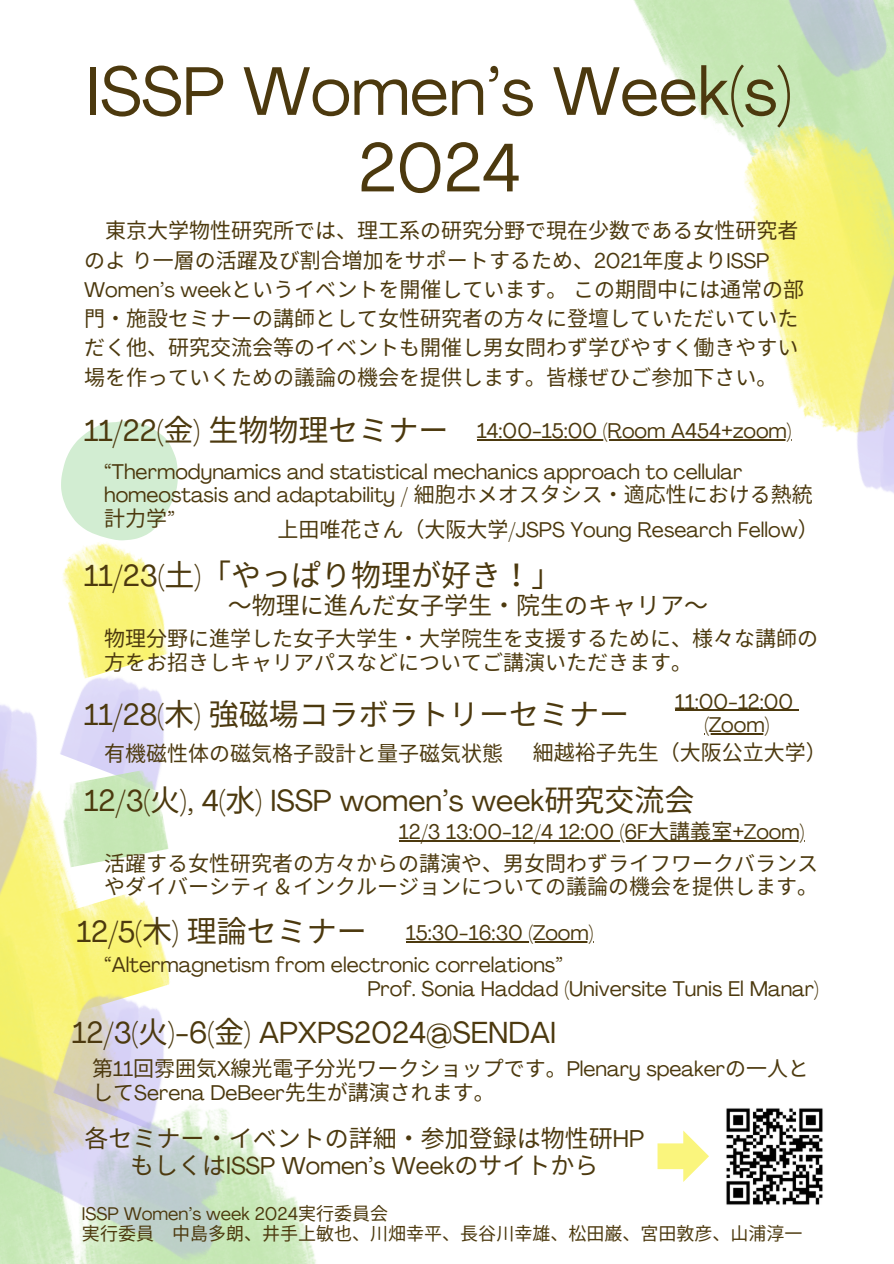
<style>
.page{position:relative;width:894px;height:1264px;background:#fff}
.page>*{position:absolute;margin:0;border:0;box-sizing:border-box;transform-origin:0 0}
.t1{font:67.5px/76.5px "Agrandir";color:#4c390e;text-align:center}
.t2{font:30px "Noto Sans CJ Ksc";color:#4c390e}
.t3{font:30px "Agrandir";color:#4c390e}
.t4{font:24px/27px "Noto Sans CJ Ksc";color:#4c390e;text-align:center}
.t5{font:21px/29.2px "Noto Sans CJ Ksc";color:#4c390e}
.t6{font:21px/23.7px "Agrandir";color:#4c390e}
.t7{font:18px "Noto Sans CJ Ksc";color:#4c390e}
.t8{font:18px "Agrandir";color:#4c390e}
.s1{font-family:"Agrandir"}
.s2{font-family:"Noto Sans CJ Ksc"}
</style>
<div class="page">
<img style="left:633px;top:0;width:139px;height:121px">
<img style="left:715px;top:99px;width:178px;height:342px">
<img style="left:836px;top:201px;width:57px;height:292px">
<img style="left:734px;top:0;width:159px;height:86px">
<img style="left:248px;top:1133px;width:68px;height:130px">
<img style="left:0;top:705px;width:67px;height:305px">
<img style="left:0;top:1010px;width:248px;height:253px">
<svg style="left:61px;top:421px;width:116px;height:106px"></svg>
<img style="left:62px;top:527px;width:106px;height:134px">
<img style="left:55px;top:661px;width:109px;height:107px">
<img style="left:55px;top:768px;width:114px;height:99px">
<img style="left:44px;top:887px;width:126px;height:126px">
<svg style="left:657px;top:1130px;width:51px;height:51px"></svg>
<img style="left:48px;top:980px;width:146px;height:150px">
<img style="left:726px;top:1108px;width:97px;height:97px">
<hr style="left:476px;top:439px;width:315px;height:1px;background:#4c390e">
<hr style="left:674px;top:710px;width:119px;height:1px;background:#4c390e">
<hr style="left:704px;top:733px;width:65px;height:1px;background:#4c390e">
<hr style="left:405px;top:941px;width:188px;height:1px;background:#4c390e">
<hr style="left:399px;top:840px;width:405px;height:1px;background:#4c390e">
<h5 class="t1" style="left:87px;top:60px;width:707px">ISSP Women’s Week(s)<br>2024</h5>
<p class="t5" style="left:84px;top:215px;width:719px;text-indent:21px">東京大学物性研究所では、理工系の研究分野で現在少数である女性研究者のより一層の活躍及び割合増加をサポートするため、<span class="s1">2021</span>年度より<span class="s1">ISSP Women’s week</span>というイベントを開催しています。この期間中には通常の部門・施設セミナーの講師として女性研究者の方々に登壇していただいていただく他、研究交流会等のイベントも開催し男女問わず学びやすく働きやすい場を作っていくための議論の機会を提供します。皆様ぜひご参加下さい。</p>
<p class="t2" style="left:84px;top:406px;width:366px"><span class="s1">11/22(</span>金<span class="s1">)</span> 生物物理セミナー</p>
<h5 class="t6" style="left:476px;top:421px;width:316px">14:00-15:00 (Room A454+zoom)</h5>
<h5 class="t6" style="left:104px;top:461px;width:708px">“Thermodynamics and statistical mechanics approach to cellular homeostasis and adaptability / <span class="s2">細胞ホメオスタシス・適応性における熱統計力学</span>”</h5>
<h3 class="t6" style="left:277px;top:520px;width:543px"><span class="s2">上田唯花さん（大阪大学</span>/JSPS Young Research Fellow<span class="s2">）</span></h3>
<h5 class="t2" style="left:84px;top:551px;width:478px"><span class="s1">11/23(</span>土<span class="s1">)</span>「やっぱり物理が好き！ 」</h5>
<h5 class="t4" style="left:228px;top:590px;width:479px">～物理に進んだ女子学生・院生のキャリア～</h5>
<p class="t5" style="left:104px;top:625px;width:715px;line-height:23.7px">物理分野に進学した女子大学生・大学院生を支援するために、様々な講師の方をお招きしキャリアパスなどについてご講演いただきます。</p>
<h3 class="t2" style="left:84px;top:690px;width:546px"><span class="s1">11/28(</span>木<span class="s1">)</span> 強磁場コラボラトリーセミナー</h3>
<h5 class="t6" style="left:674px;top:691px;width:120px">11:00-12:00</h5>
<p class="t6" style="left:704px;top:715px;width:66px">(Zoom)</p>
<h5 class="t5" style="left:104px;top:737px;width:399px">有機磁性体の磁気格子設計と量子磁気状態</h5>
<h5 class="t5" style="left:532px;top:737px;width:295px">細越裕子先生（大阪公立大学）</h5>
<p class="t3" style="left:84px;top:789px;width:609px">12/3(<span class="s2">火</span>), 4(<span class="s2">水</span>) ISSP women’s week<span class="s2">研究交流会</span></p>
<h2 class="t6" style="left:399px;top:821px;width:407px">12/3 13:00-12/4 12:00 (6F<span class="s2">大講義室</span>+Zoom)</h2>
<p class="t5" style="left:104px;top:849px;width:715px;line-height:23.7px">活躍する女性研究者の方々からの講演や、男女問わずライフワークバランスやダイバーシティ＆インクルージョンについての議論の機会を提供します。</p>
<h5 class="t2" style="left:77px;top:907px;width:291px"><span class="s1">12/5(</span>木<span class="s1">)</span> 理論セミナー</h5>
<p class="t6" style="left:405px;top:923px;width:189px">15:30-16:30 (Zoom)</p>
<h5 class="t6" style="left:104px;top:954px;width:460px">“Altermagnetism from electronic correlations”</h5>
<p class="t6" style="left:367px;top:979px;width:453px">Prof. Sonia Haddad (Universite Tunis El Manar)</p>
<p class="t3" style="left:72px;top:1020px;width:485px">12/3(<span class="s2">火</span>)-6(<span class="s2">金</span>) APXPS2024@SENDAI</p>
<p class="t5" style="left:92px;top:1055px;width:718px;line-height:23.7px">第<span class="s1">11</span>回雰囲気<span class="s1">X</span>線光電子分光ワークショップです。<span class="s1">Plenary speaker</span>の一人として<span class="s1">Serena DeBeer</span>先生が講演されます。</p>
<p class="t4" style="left:85px;top:1123px;width:561px">各セミナー・イベントの詳細・参加登録は物性研<span class="s1">HP</span>もしくは<span class="s1">ISSP Women’s Week</span>のサイトから</p>
<h3 class="t8" style="left:82px;top:1206px;width:306px">ISSP Women’s week 2024<span class="s2">実行委員会</span></h3>
<h5 class="t7" style="left:82px;top:1219px;width:720px">実行委員 中島多朗、井手上敏也、川畑幸平、長谷川幸雄、松田巌、宮田敦彦、山浦淳一</h5>
</div>
